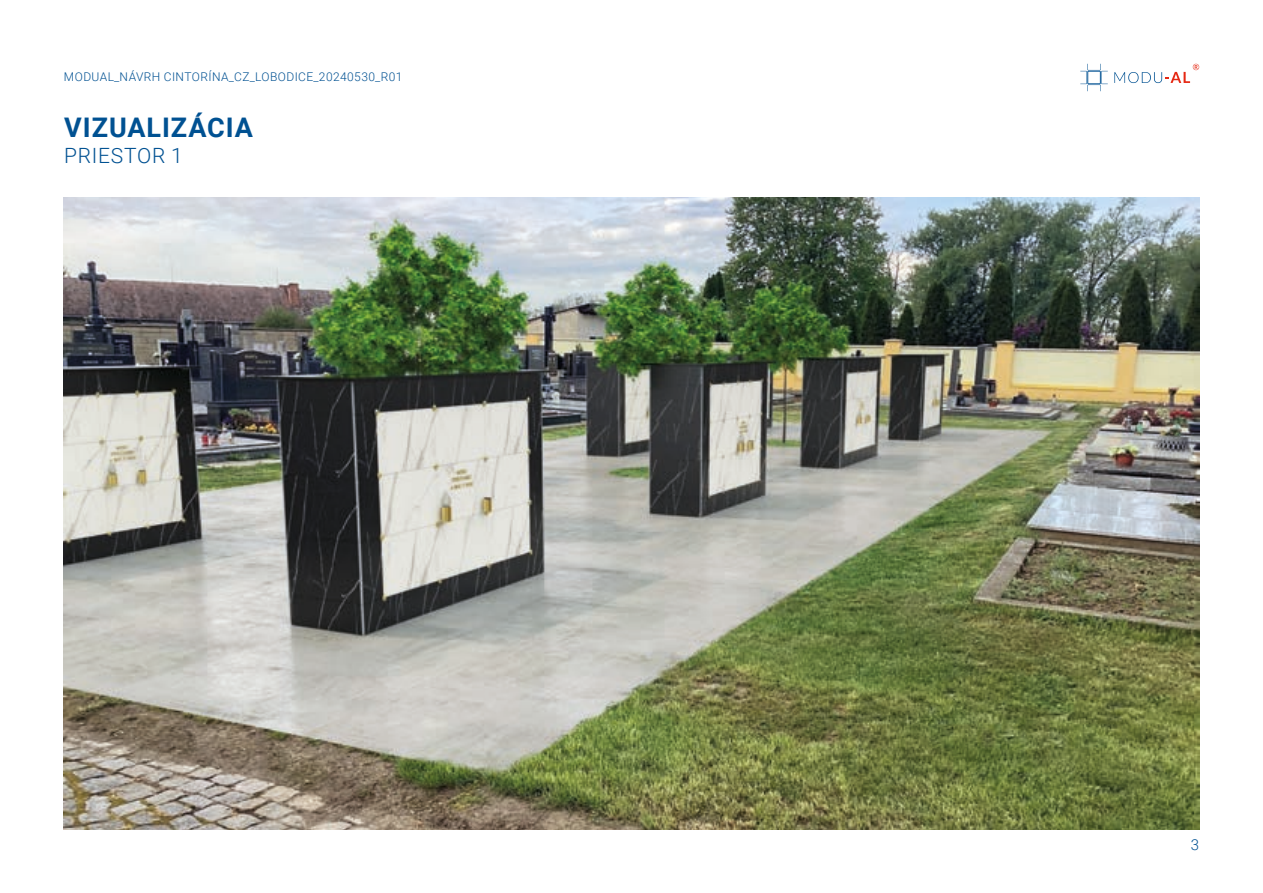
<style>
.page{position:relative;width:1263px;height:893px;background:#fff}
.page>*{position:absolute;margin:0;border:0;box-sizing:border-box;transform-origin:0 0}
.t1{font:700 27px "Roboto";letter-spacing:.035em;color:#005192}
.t2{font:300 21px "Roboto";letter-spacing:.035em;color:#005192}
.t3{font:300 15px "Roboto";color:#005192}
.t4{font:300 12px "Roboto";letter-spacing:.035em;color:#005192}
</style>
<div class="page">
<svg style="left:1114px;top:64px;width:85px;height:19px"></svg>
<svg style="left:1080px;top:64px;width:28px;height:27px"></svg>
<img style="left:64px;top:198px;width:1135px;height:631px">
<p class="t4" style="left:64px;top:68px;width:340px">MODUAL_NÁVRH CINTORÍNA_CZ_LOBODICE_20240530_R01</p>
<p class="t1" style="left:64px;top:109px;width:190px">VIZUALIZÁCIA</p>
<p class="t2" style="left:64px;top:141px;width:120px">PRIESTOR 1</p>
<p class="t3" style="left:1191px;top:834px;width:10px">3</p>
</div>
